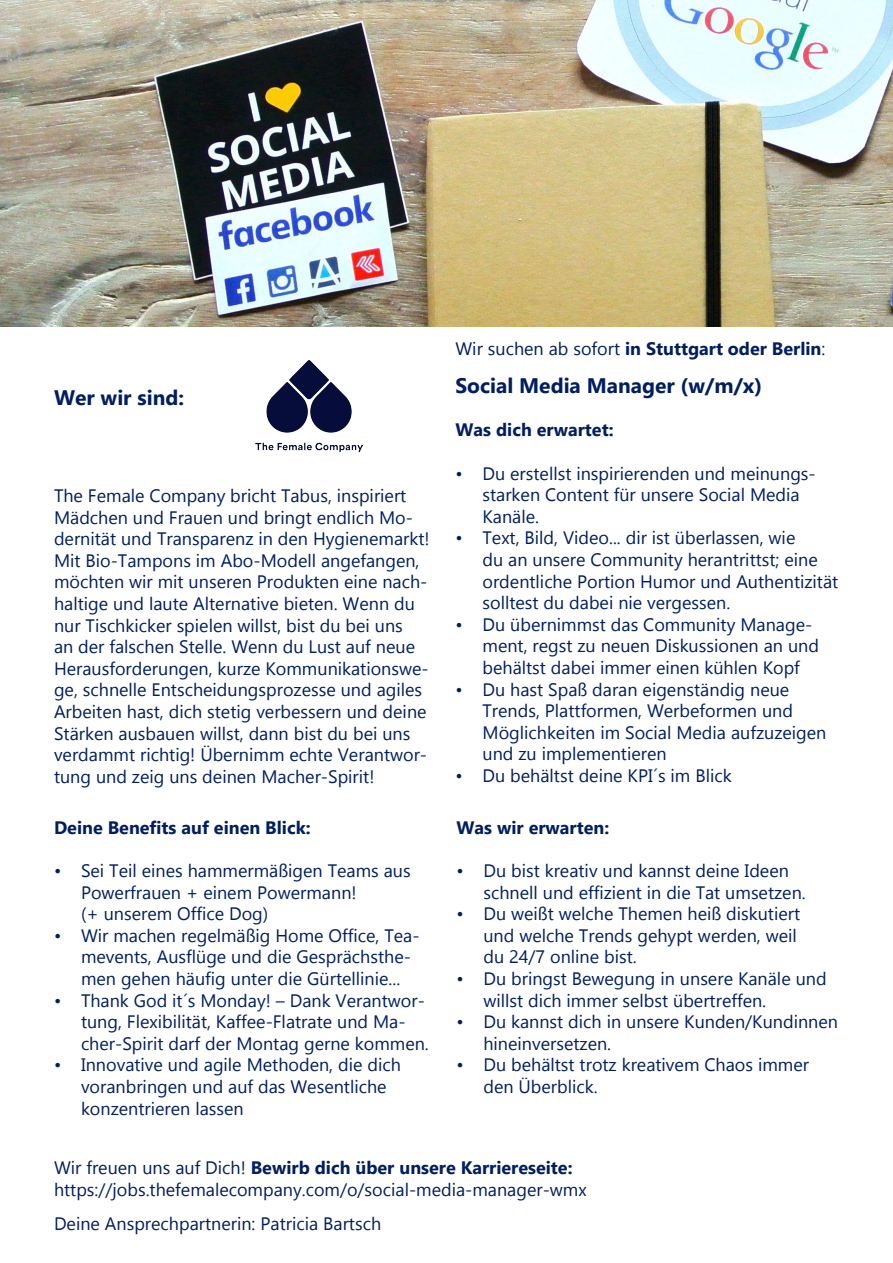
<style>
.page{position:relative;width:893px;height:1263px;background:#fff}
.page>*{position:absolute;margin:0;border:0;box-sizing:border-box;transform-origin:0 0}
.Überschrift_1{font:700 21px "Gadugi";color:#011e5f}
.Text{font:18px/21.6px "Gadugi";color:#011e5f}
.Überschrift_2{font:700 18px "Gadugi";color:#011e5f}
.Überschrift_1-2{font:700 18px "Gadugi";color:#011e5f}
.s1{font-weight:400}
.s2{font-weight:700}
</style>
<div class="page">
<img style="left:0;top:0;width:893px;height:326px">
<img style="left:255px;top:360px;width:107px;height:92px">
<p class="Überschrift_1" style="left:54px;top:385px;width:132px">Wer wir sind:</p>
<p class="Text" style="left:54px;top:485px;width:377px">The Female Company bricht Tabus, inspiriert Mädchen und Frauen und bringt endlich Mo&shy;dernität und Transparenz in den Hygienemarkt!<br>Mit Bio-Tampons im Abo-Modell angefangen, möchten wir mit unseren Produkten eine nach&shy;haltige und laute Alternative bieten. Wenn du nur Tischkicker spielen willst, bist du bei uns<br>an der falschen Stelle. Wenn du Lust auf neue Herausforderungen, kurze Kommunikationswe&shy;ge, schnelle Entscheidungsprozesse und agiles Arbeiten hast, dich stetig verbessern und deine Stärken ausbauen willst, dann bist du bei uns verdammt richtig! Übernimm echte Verantwor&shy;tung und zeig uns deinen Macher-Spirit!</p>
<p class="Überschrift_2" style="left:54px;top:817px;width:258px">Deine Benefits auf einen Blick:</p>
<p class="Text" style="left:81px;top:860px;width:331px;text-indent:-27px">• Sei Teil eines hammermäßigen Teams aus<br>Powerfrauen + einem Powermann!<br>(+ unserem Office Dog)</p>
<p class="Text" style="left:81px;top:924px;width:340px;text-indent:-27px">• Wir machen regelmäßig Home Office, Tea&shy;mevents, Ausflüge und die Gesprächsthe&shy;men gehen häufig unter die Gürtellinie...</p>
<p class="Text" style="left:81px;top:989px;width:349px;text-indent:-27px">• Thank God it´s Monday! – Dank Verantwor&shy;tung, Flexibilität, Kaffee-Flatrate und Ma&shy;cher-Spirit darf der Montag gerne kommen.</p>
<p class="Text" style="left:81px;top:1054px;width:321px;text-indent:-27px">• Innovative und agile Methoden, die dich voranbringen und auf das Wesentliche konzentrieren lassen</p>
<p class="Überschrift_1-2" style="left:455px;top:338px;width:371px"><span class="s1">Wir suchen ab sofort</span> in Stuttgart oder Berlin<span class="s1">:</span></p>
<p class="Überschrift_1" style="left:455px;top:373px;width:308px">Social Media Manager (w/m/x)</p>
<p class="Überschrift_2" style="left:455px;top:419px;width:160px">Was dich erwartet:</p>
<p class="Text" style="left:482px;top:462px;width:335px;text-indent:-27px">• Du erstellst inspirierenden und meinungs&shy;starken Content für unsere Social Media<br>Kanäle.</p>
<p class="Text" style="left:482px;top:527px;width:357px;text-indent:-27px">• Text, Bild, Video... dir ist überlassen, wie<br>du an unsere Community herantrittst; eine ordentliche Portion Humor und Authentizität solltest du dabei nie vergessen.</p>
<p class="Text" style="left:482px;top:614px;width:338px;text-indent:-27px">• Du übernimmst das Community Manage&shy;ment, regst zu neuen Diskussionen an und behältst dabei immer einen kühlen Kopf</p>
<p class="Text" style="left:482px;top:678px;width:345px;text-indent:-27px">• Du hast Spaß daran eigenständig neue Trends, Plattformen, Werbeformen und Möglichkeiten im Social Media aufzuzeigen und zu implementieren</p>
<p class="Text" style="left:455px;top:765px;width:278px">• Du behältst deine KPI´s im Blick</p>
<p class="Überschrift_2" style="left:456px;top:817px;width:154px">Was wir erwarten:</p>
<p class="Text" style="left:483px;top:860px;width:324px;text-indent:-27px">• Du bist kreativ und kannst deine Ideen schnell und effizient in die Tat umsetzen.</p>
<p class="Text" style="left:483px;top:903px;width:318px;text-indent:-27px">• Du weißt welche Themen heiß diskutiert und welche Trends gehypt werden, weil du 24/7 online bist.</p>
<p class="Text" style="left:483px;top:968px;width:345px;text-indent:-27px">• Du bringst Bewegung in unsere Kanäle und willst dich immer selbst übertreffen.</p>
<p class="Text" style="left:483px;top:1011px;width:356px;text-indent:-27px">• Du kannst dich in unsere Kunden/Kundinnen hineinversetzen.</p>
<p class="Text" style="left:483px;top:1054px;width:327px;text-indent:-27px">• Du behältst trotz kreativem Chaos immer den Überblick.</p>
<p class="Text" style="left:54px;top:1157px;width:534px">Wir freuen uns auf Dich! <span class="s2">Bewirb dich über unsere Karriereseite: </span>https://jobs.thefemalecompany.com/o/social-media-manager-wmx</p>
<p class="Text" style="left:54px;top:1212px;width:329px">Deine Ansprechpartnerin: Patricia Bartsch</p>
</div>
